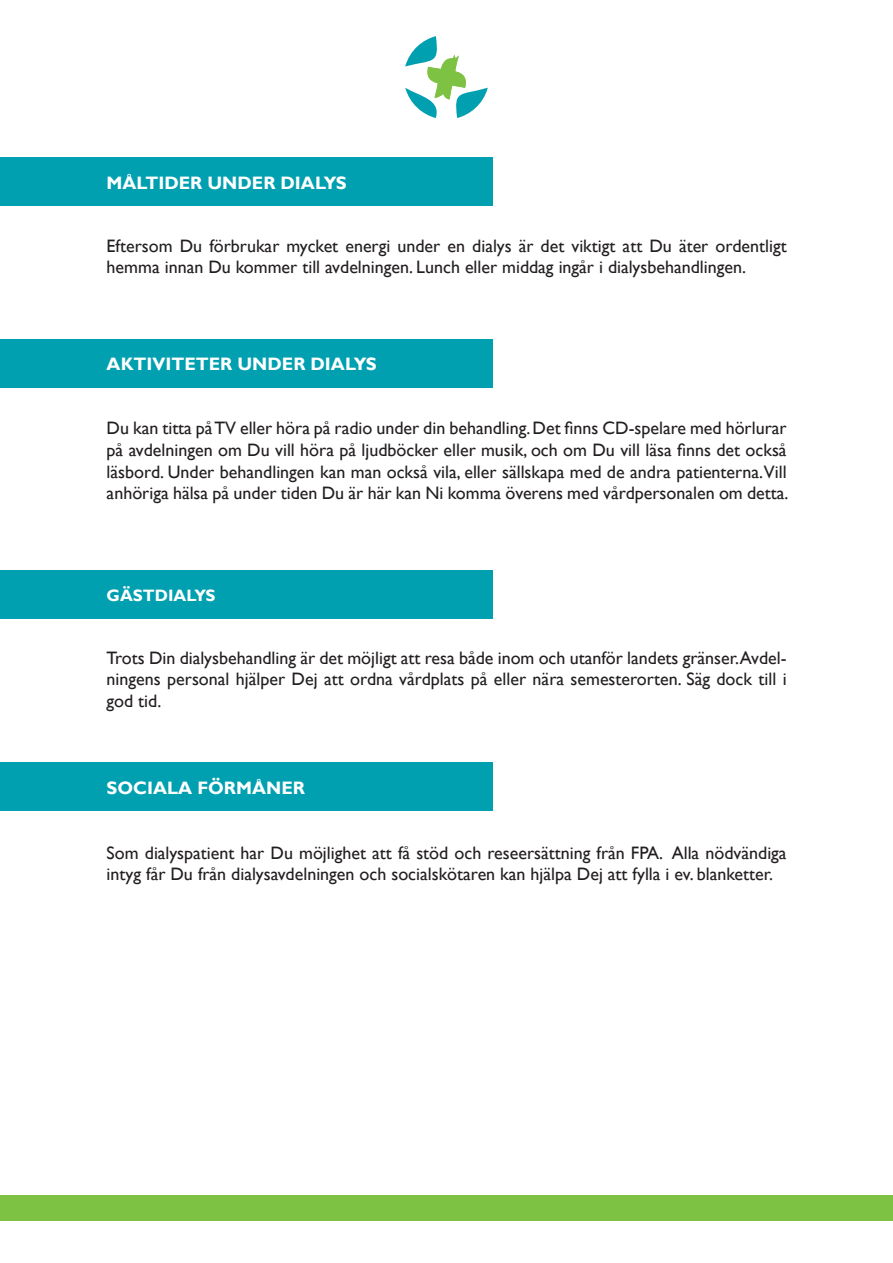
<style>
.page{position:relative;width:893px;height:1263px;background:#fff}
.page>*{position:absolute;margin:0;border:0;box-sizing:border-box;transform-origin:0 0}
.t1{font:18px/21.6px "Gill Sans";color:#231f20}
.t2{font:700 18px "Gill Sans";color:#fff}
.t3{font:700 16.5px "Gill Sans";color:#fff}
</style>
<div class="page">
<div style="left:0;top:1195px;width:893px;height:25px;background:#7ec243"></div>
<svg style="left:405px;top:36px;width:83px;height:82px"></svg>
<div style="left:0;top:762px;width:493px;height:49px;background:#00a0b0"></div>
<div style="left:0;top:570px;width:493px;height:49px;background:#00a0b0"></div>
<div style="left:0;top:339px;width:493px;height:48px;background:#00a0b0"></div>
<div style="left:0;top:157px;width:493px;height:49px;background:#00a0b0"></div>
<p class="t2" style="left:107px;top:172px;width:242px">MÅLTIDER UNDER DIALYS</p>
<p class="t1" style="left:107px;top:235px;width:681px">Eftersom Du förbrukar mycket energi under en dialys är det viktigt att Du äter ordentligt hemma innan Du kommer till avdelningen. Lunch eller middag ingår i dialysbehandlingen.</p>
<p class="t2" style="left:107px;top:353px;width:272px">AKTIVITETER UNDER DIALYS</p>
<p class="t1" style="left:107px;top:418px;width:683px;text-align:justify">Du kan titta på TV eller höra på radio under din behandling. Det finns CD-spelare med hörlurar på avdelningen om Du vill höra på ljudböcker eller musik, och om Du vill läsa finns det också läsbord. Under behandlingen kan man också vila, eller sällskapa med de andra patienterna.Vill anhöriga hälsa på under tiden Du är här kan Ni komma överens med vårdpersonalen om detta.</p>
<p class="t3" style="left:107px;top:585px;width:110px">GÄSTDIALYS</p>
<p class="t1" style="left:107px;top:647px;width:681px;text-align:justify">Trots Din dialysbehandling är det möjligt att resa både inom och utanför landets gränser.Avdel&shy;ningens personal hjälper Dej att ordna vårdplats på eller nära semesterorten. Säg dock till i god tid.</p>
<p class="t2" style="left:107px;top:777px;width:200px">SOCIALA FÖRMÅNER</p>
<p class="t1" style="left:107px;top:842px;width:681px">Som dialyspatient har Du möjlighet att få stöd och reseersättning från FPA. Alla nödvändiga intyg får Du från dialysavdelningen och socialskötaren kan hjälpa Dej att fylla i ev. blanketter.</p>
</div>
